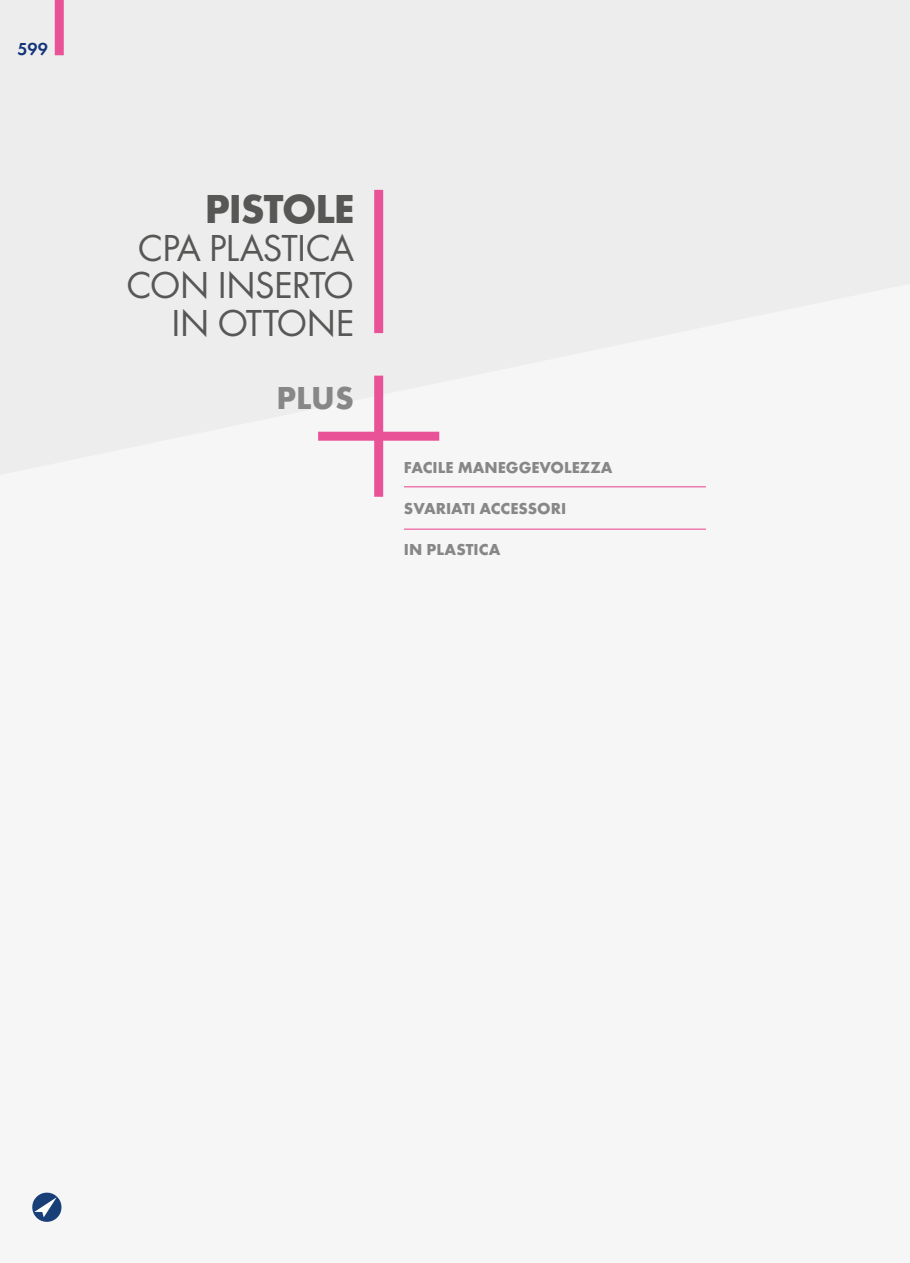
<style>
.page{position:relative;width:910px;height:1263px;background:#fff}
.page>*{position:absolute;margin:0;border:0;box-sizing:border-box;transform-origin:0 0}
.t1{font:700 42px "Futura T";letter-spacing:-.025em;color:#575756}
.t2{font:39px/37.5px "Futura T";letter-spacing:-.03em;color:#575756;text-align:right}
.t3{font:700 33px "Futura T";color:#878787}
.t4{font:600 18px "Futura T";color:#13357a}
.t5{font:700 16.5px "Futura T";color:#878787}
</style>
<div class="page">
<svg style="left:0;top:0;width:910px;height:475px;fill:#ededed"></svg>
<div style="left:374px;top:190px;width:9px;height:143px;background:#ea5297"></div>
<div style="left:374px;top:376px;width:9px;height:121px;background:#ea5297"></div>
<div style="left:318px;top:432px;width:121px;height:9px;background:#ea5297"></div>
<hr style="left:404px;top:529px;width:302px;height:1px;background:#ea5297">
<hr style="left:404px;top:486px;width:302px;height:1px;background:#ea5297">
<div style="left:55px;top:0;width:9px;height:55px;background:#ea5297"></div>
<svg style="left:32px;top:1192px;width:30px;height:30px"></svg>
<p class="t4" style="left:17px;top:39px;width:32px">599</p>
<h1 class="t1" style="left:205px;top:184px;width:151px">PISTOLE</h1>
<h2 class="t2" style="left:126px;top:229px;width:230px">CPA PLASTICA<br>CON INSERTO<br>IN OTTONE</h2>
<h3 class="t3" style="left:276px;top:378px;width:79px">PLUS</h3>
<p class="t5" style="left:404px;top:458px;width:210px">FACILE MANEGGEVOLEZZA</p>
<p class="t5" style="left:404px;top:499px;width:164px">SVARIATI ACCESSORI</p>
<p class="t5" style="left:404px;top:540px;width:98px">IN PLASTICA</p>
</div>
